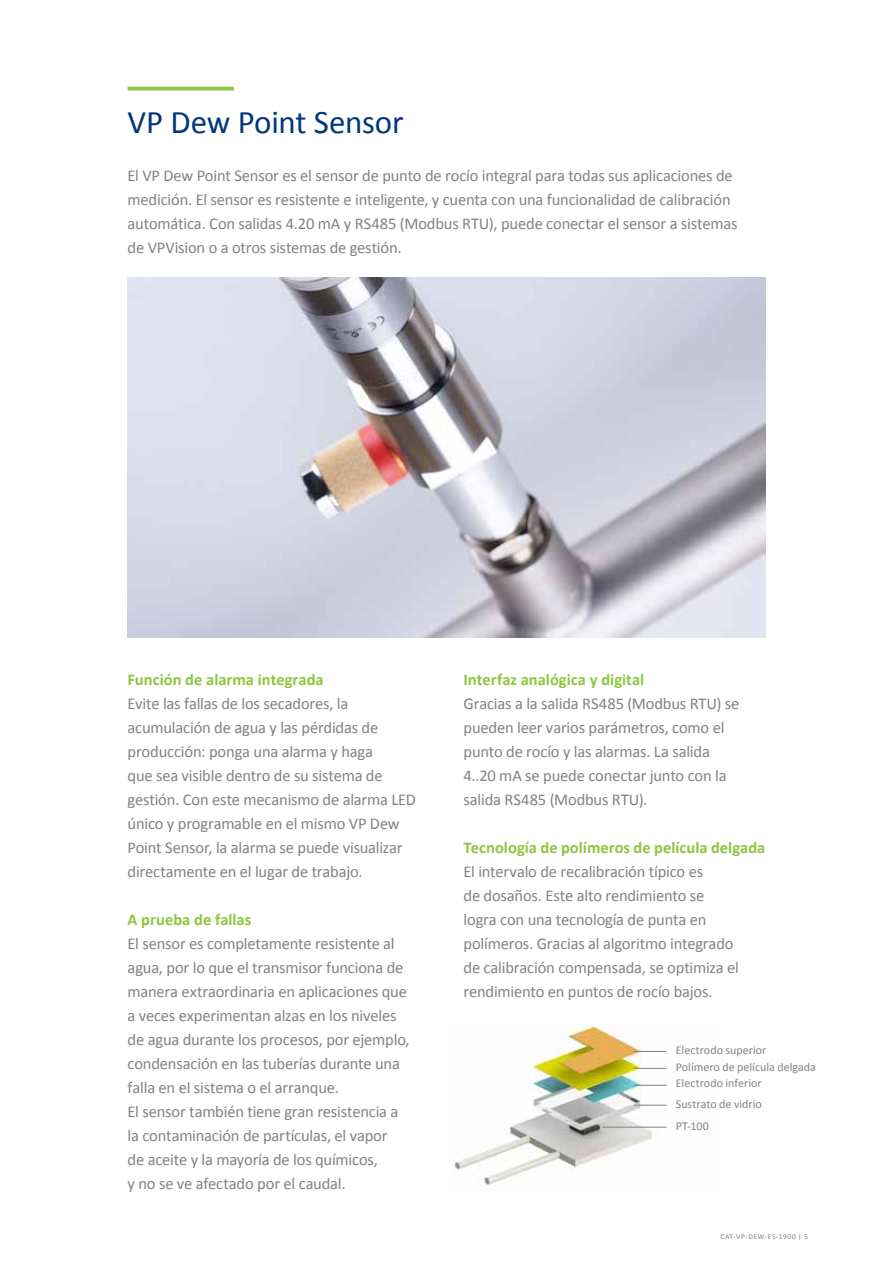
<style>
.page{position:relative;width:893px;height:1263px;background:#fff}
.page>*{position:absolute;margin:0;border:0;box-sizing:border-box;transform-origin:0 0}
.t1{font:33px "Calibri";letter-spacing:-.01em;color:#00377b}
.t2{font:16.5px/24px "Calibri";letter-spacing:-.01em;color:#808285}
.t3{font:700 16.5px "Calibri";color:#8dc63f}
.t4{font:12px/16.5px "Calibri";color:#808285}
.t5{font:7.5px "Calibri";letter-spacing:.08em;color:#808285}
</style>
<div class="page">
<svg style="left:128px;top:87px;width:106px;height:4px"></svg>
<img style="left:128px;top:277px;width:637px;height:360px">
<img style="left:453px;top:1025px;width:214px;height:161px">
<hr style="left:634px;top:1051px;width:32px;height:1px;background:#808285">
<hr style="left:634px;top:1068px;width:32px;height:1px;background:#808285">
<hr style="left:634px;top:1085px;width:32px;height:1px;background:#808285">
<hr style="left:634px;top:1105px;width:32px;height:1px;background:#808285">
<hr style="left:603px;top:1127px;width:63px;height:1px;background:#808285">
<h1 class="t1" style="left:128px;top:99px;width:278px">VP Dew Point Sensor</h1>
<p class="t2" style="left:128px;top:163px;width:611px">El VP Dew Point Sensor es el sensor de punto de rocío integral para todas sus aplicaciones de medición. El sensor es resistente e inteligente, y cuenta con una funcionalidad de calibración automática. Con salidas 4.20 mA y RS485 (Modbus RTU), puede conectar el sensor a sistemas de VPVision o a otros sistemas de gestión.</p>
<p class="t3" style="left:128px;top:668px;width:198px">Función de alarma integrada</p>
<p class="t2" style="left:128px;top:691px;width:290px">Evite las fallas de los secadores, la acumulación de agua y las pérdidas de producción: ponga una alarma y haga<br>que sea visible dentro de su sistema de gestión. Con este mecanismo de alarma LED único y programable en el mismo VP Dew Point Sensor, la alarma se puede visualizar directamente en el lugar de trabajo.</p>
<p class="t3" style="left:128px;top:908px;width:125px">A prueba de fallas</p>
<p class="t2" style="left:128px;top:931px;width:284px">El sensor es completamente resistente al agua, por lo que el transmisor funciona de manera extraordinaria en aplicaciones que a veces experimentan alzas en los niveles de agua durante los procesos, por ejemplo, condensación en las tuberías durante una falla en el sistema o el arranque.<br>El sensor también tiene gran resistencia a la contaminación de partículas, el vapor<br>de aceite y la mayoría de los químicos,<br>y no se ve afectado por el caudal.</p>
<p class="t3" style="left:463px;top:668px;width:182px">Interfaz analógica y digital</p>
<p class="t2" style="left:463px;top:691px;width:277px">Gracias a la salida RS485 (Modbus RTU) se pueden leer varios parámetros, como el punto de rocío y las alarmas. La salida 4..20 mA se puede conectar junto con la salida RS485 (Modbus RTU).</p>
<p class="t3" style="left:463px;top:836px;width:303px">Tecnología de polímeros de película delgada</p>
<p class="t2" style="left:463px;top:859px;width:277px">El intervalo de recalibración típico es<br>de dosaños. Este alto rendimiento se logra con una tecnología de punta en polímeros. Gracias al algoritmo integrado de calibración compensada, se optimiza el rendimiento en puntos de rocío bajos.</p>
<p class="t4" style="left:676px;top:1042px;width:142px">Electrodo superior<br>Polímero de película delgada<br>Electrodo inferior</p>
<p class="t4" style="left:676px;top:1092px;width:88px;line-height:22.5px">Sustrato de vidrio<br>PT-100</p>
<p class="t5" style="left:720px;top:1231px;width:89px">CAT-VP-DEW-ES-1900 | 5</p>
</div>
